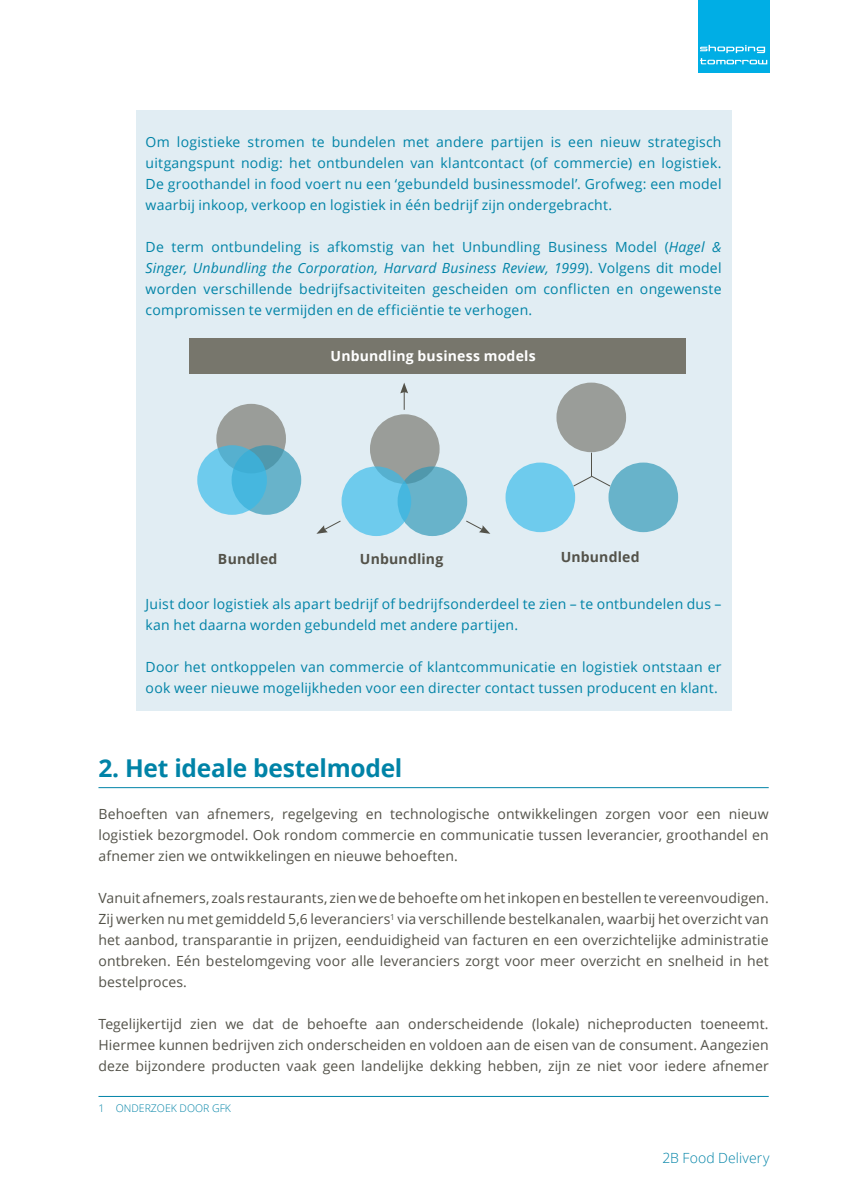
<style>
.page{position:relative;width:844px;height:1191px;background:#fff}
.page>*{position:absolute;margin:0;border:0;box-sizing:border-box;transform-origin:0 0}
.t1{font:700 24.5px "Open Sans";letter-spacing:-.01em;color:#0083a7}
.t2{font:14px/21px "Open Sans";letter-spacing:.005em;color:#535249;text-align:justify}
.t3{font:14px/21px "Open Sans";letter-spacing:.015em;color:#0083a7;text-align:justify}
.t4{font:700 14px "Open Sans";letter-spacing:.015em;color:#535249}
.t5{font:700 14px "Open Sans";letter-spacing:.015em;color:#fff}
.t6{font:300 14px "Open Sans";letter-spacing:.01em;color:#0083a7}
.t7{font:300 10.5px "Open Sans";color:#0083a7}
.s1{font-style:italic}
</style>
<div class="page">
<div style="left:697px;top:0;width:72px;height:72px;background:#00aee5"></div>
<svg style="left:700px;top:45px;width:67px;height:19px"></svg>
<hr style="left:98px;top:787px;width:670px;height:1px;background:#0083a7">
<div style="left:136px;top:110px;width:595px;height:601px;background:#e1edf3"></div>
<div style="left:189px;top:338px;width:496px;height:35px;background:#77766c"></div>
<div style="left:216px;top:404px;width:70px;height:69px;background:#9a9d99;border-radius:50%"></div>
<svg style="left:231px;top:445px;width:70px;height:70px;background:#64adc3"></svg>
<svg style="left:197px;top:445px;width:70px;height:70px;background:#5bbfe2"></svg>
<div style="left:370px;top:414px;width:69px;height:70px;background:#9a9d99;border-radius:50%"></div>
<svg style="left:397px;top:466px;width:70px;height:70px;background:#67b1c7"></svg>
<svg style="left:341px;top:466px;width:70px;height:70px;background:#6ac7e9"></svg>
<svg style="left:400px;top:383px;width:8px;height:27px"></svg>
<svg style="left:316px;top:520px;width:25px;height:14px"></svg>
<svg style="left:466px;top:520px;width:24px;height:14px"></svg>
<div style="left:556px;top:382px;width:70px;height:70px;background:#9a9d99;border-radius:50%"></div>
<div style="left:608px;top:462px;width:70px;height:70px;background:#68b3ca;border-radius:50%"></div>
<div style="left:505px;top:462px;width:70px;height:70px;background:#6ecbed;border-radius:50%"></div>
<svg style="left:572px;top:452px;width:39px;height:35px"></svg>
<hr style="left:98px;top:1096px;width:670px;height:1px;background:#0083a7">
<p class="t3" style="left:146px;top:131px;width:577px">Om logistieke stromen te bundelen met andere partijen is een nieuw strategisch uitgangspunt nodig: het ontbundelen van klantcontact (of commercie) en logistiek.<br>De groothandel in food voert nu een ‘gebundeld businessmodel’. Grofweg: een model waarbij inkoop, verkoop en logistiek in één bedrijf zijn ondergebracht.</p>
<p class="t3" style="left:146px;top:236px;width:577px">De term ontbundeling is afkomstig van het Unbundling Business Model (<span class="s1">Hagel &amp; Singer, Unbundling the Corporation, Harvard Business Review, 1999</span>). Volgens dit model worden verschillende bedrijfsactiviteiten gescheiden om conflicten en ongewenste compromissen te vermijden en de efficiëntie te verhogen.</p>
<p class="t5" style="left:330px;top:346px;width:207px">Unbundling business models</p>
<p class="t4" style="left:218px;top:549px;width:61px">Bundled</p>
<p class="t4" style="left:360px;top:549px;width:85px">Unbundling</p>
<p class="t4" style="left:560px;top:547px;width:81px">Unbundled</p>
<p class="t3" style="left:146px;top:593px;width:577px">Juist door logistiek als apart bedrijf of bedrijfsonderdeel te zien – te ontbundelen dus – kan het daarna worden gebundeld met andere partijen.</p>
<p class="t3" style="left:146px;top:656px;width:577px">Door het ontkoppelen van commercie of klantcommunicatie en logistiek ontstaan er ook weer nieuwe mogelijkheden voor een directer contact tussen producent en klant.</p>
<h1 class="t1" style="left:98px;top:751px;width:305px">2. Het ideale bestelmodel</h1>
<p class="t2" style="left:98px;top:803px;width:671px">Behoeften van afnemers, regelgeving en technologische ontwikkelingen zorgen voor een nieuw logistiek bezorgmodel. Ook rondom commercie en communicatie tussen leverancier, groothandel en afnemer zien we ontwikkelingen en nieuwe behoeften.</p>
<p class="t2" style="left:98px;top:887px;width:671px">Vanuit afnemers, zoals restaurants, zien we de behoefte om het inkopen en bestellen te vereenvoudigen.<br>Zij werken nu met gemiddeld 5,6 leveranciers<sup>1</sup> via verschillende bestelkanalen, waarbij het overzicht van het aanbod, transparantie in prijzen, eenduidigheid van facturen en een overzichtelijke administratie ontbreken. Eén bestelomgeving voor alle leveranciers zorgt voor meer overzicht en snelheid in het bestelproces.</p>
<p class="t2" style="left:98px;top:1013px;width:671px">Tegelijkertijd zien we dat de behoefte aan onderscheidende (lokale) nicheproducten toeneemt.<br>Hiermee kunnen bedrijven zich onderscheiden en voldoen aan de eisen van de consument. Aangezien deze bijzondere producten vaak geen landelijke dekking hebben, zijn ze niet voor iedere afnemer</p>
<p class="t7" style="left:98px;top:1100px;width:134px">1 ONDERZOEK DOOR GFK</p>
<p class="t6" style="left:662px;top:1148px;width:109px">2B Food Delivery</p>
</div>
